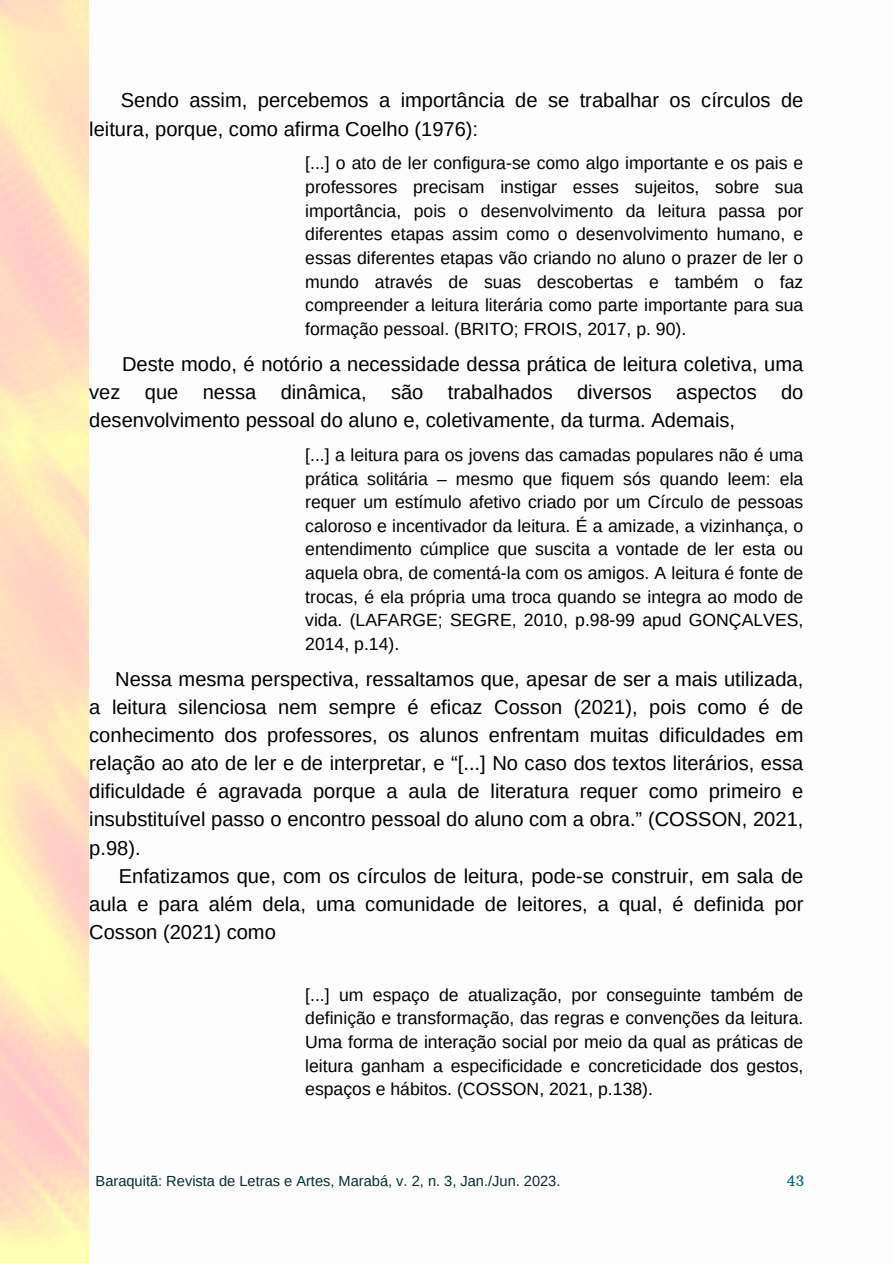
<style>
.page{position:relative;width:893px;height:1264px;background:#fff}
.page>*{position:absolute;margin:0;border:0;box-sizing:border-box;transform-origin:0 0}
.t1{font:20.1px/28px "Arimo";color:#000;text-align:justify}
.t2{font:17.7px/23.5px "Arimo";color:#000;text-align:justify}
.t3{font:14.55px "Arimo";color:#082c2e}
.t4{font:14.55px "Arbutus Slab";color:#0d6e71}
</style>
<div class="page">
<p class="t1" style="left:89px;top:86px;width:715px;text-indent:31px">Sendo assim, percebemos a importância de se trabalhar os círculos de leitura, porque, como afirma Coelho (1976):</p>
<p class="t2" style="left:305px;top:151px;width:499px">[...] o ato de ler configura-se como algo importante e os pais e professores precisam instigar esses sujeitos, sobre sua importância, pois o desenvolvimento da leitura passa por diferentes etapas assim como o desenvolvimento humano, e essas diferentes etapas vão criando no aluno o prazer de ler o mundo através de suas descobertas e também o faz compreender a leitura literária como parte importante para sua formação pessoal. (BRITO; FROIS, 2017, p. 90).</p>
<p class="t1" style="left:89px;top:350px;width:715px;text-indent:33px">Deste modo, é notório a necessidade dessa prática de leitura coletiva, uma vez que nessa dinâmica, são trabalhados diversos aspectos do desenvolvimento pessoal do aluno e, coletivamente, da turma. Ademais,</p>
<p class="t2" style="left:305px;top:443px;width:499px">[...] a leitura para os jovens das camadas populares não é uma prática solitária – mesmo que fiquem sós quando leem: ela requer um estímulo afetivo criado por um Círculo de pessoas caloroso e incentivador da leitura. É a amizade, a vizinhança, o entendimento cúmplice que suscita a vontade de ler esta ou aquela obra, de comentá-la com os amigos. A leitura é fonte de trocas, é ela própria uma troca quando se integra ao modo de vida. (LAFARGE; SEGRE, 2010, p.98-99 apud GONÇALVES, 2014, p.14).</p>
<p class="t1" style="left:89px;top:665px;width:715px;text-indent:26px">Nessa mesma perspectiva, ressaltamos que, apesar de ser a mais utilizada, a leitura silenciosa nem sempre é eficaz Cosson (2021), pois como é de conhecimento dos professores, os alunos enfrentam muitas dificuldades em relação ao ato de ler e de interpretar, e “[...] No caso dos textos literários, essa dificuldade é agravada porque a aula de literatura requer como primeiro e insubstituível passo o encontro pessoal do aluno com a obra.” (COSSON, 2021, p.98).</p>
<p class="t1" style="left:89px;top:861px;width:715px;text-indent:30px">Enfatizamos que, com os círculos de leitura, pode-se construir, em sala de aula e para além dela, uma comunidade de leitores, a qual, é definida por Cosson (2021) como</p>
<p class="t2" style="left:305px;top:982px;width:499px">[...] um espaço de atualização, por conseguinte também de definição e transformação, das regras e convenções da leitura.<br>Uma forma de interação social por meio da qual as práticas de leitura ganham a especificidade e concreticidade dos gestos, espaços e hábitos. (COSSON, 2021, p.138).</p>
<p class="t3" style="left:96px;top:1173px;width:466px">Baraquitã: Revista de Letras e Artes, Marabá, v. 2, n. 3, Jan./Jun. 2023.</p>
<p class="t4" style="left:786px;top:1171px;width:19px">43</p>
</div>
